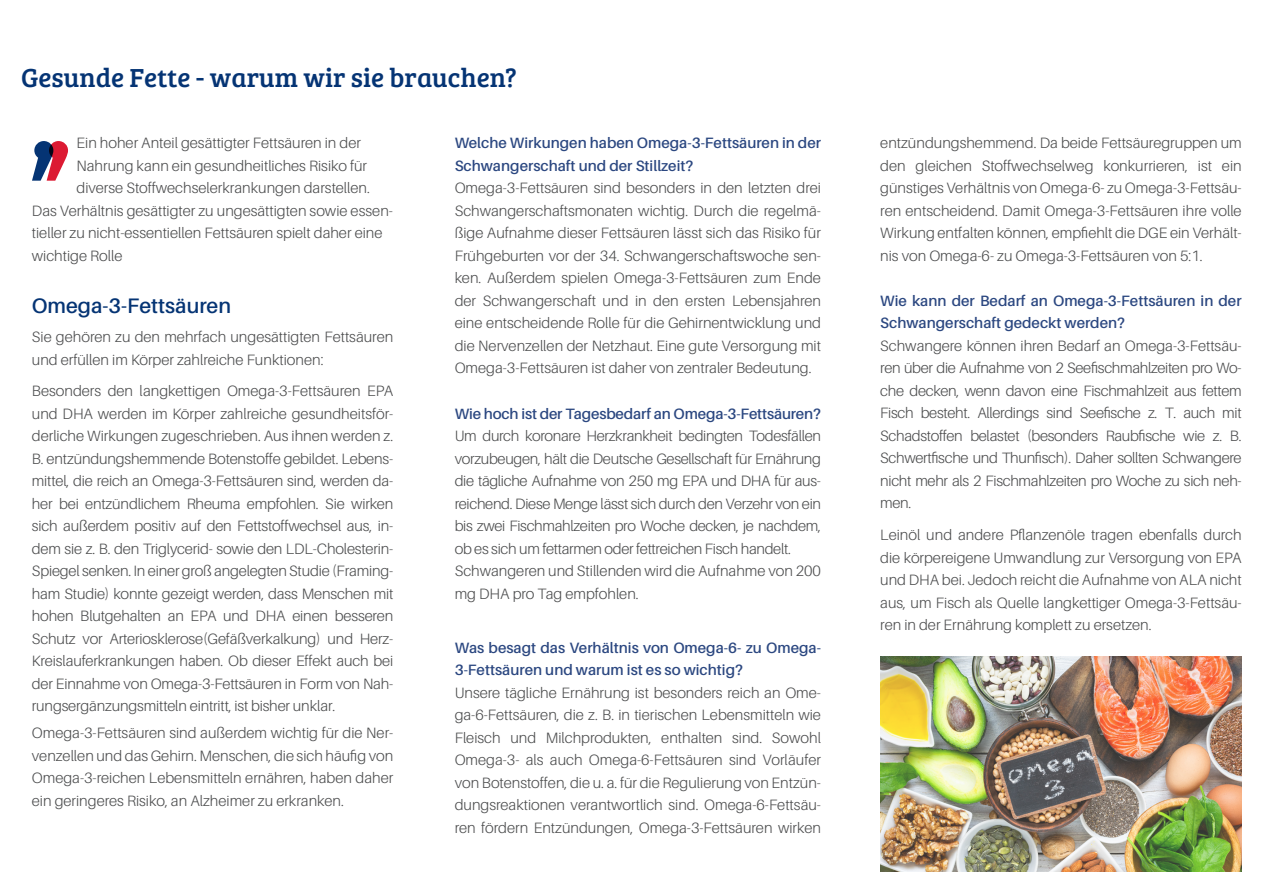
<style>
.page{position:relative;width:1263px;height:893px;background:#fff}
.page>*{position:absolute;margin:0;border:0;box-sizing:border-box;transform-origin:0 0}
.Überschrift_1{font:27px "Bree Serif";color:#053474}
.Unterüberschrift{font:600 21px "Aileron";color:#053474}
.Überschrift_Fließtext{font:300 15px/22.5px "Aileron";color:#4b4c4d;text-align:justify}
.Fließtext{font:300 15px/22.5px "Aileron";color:#4b4c4d;text-align:justify}
.Überschrift_Fließtext-2{font:600 15px/22.5px "Aileron";color:#2c4881}
.Überschrift_1-2{font:300 15px "Aileron";color:#4b4c4d}
</style>
<div class="page">
<svg style="left:32px;top:141px;width:36px;height:40px"></svg>
<img style="left:880px;top:656px;width:362px;height:216px">
<p class="Überschrift_1" style="left:21px;top:58px;width:497px">Gesunde Fette - warum wir sie brauchen?</p>
<p class="Überschrift_1-2" style="left:77px;top:135px;width:286px">Ein hoher Anteil gesättigter Fettsäuren in der</p>
<p class="Überschrift_1-2" style="left:77px;top:157px;width:292px">Nahrung kann ein gesundheitliches Risiko für</p>
<p class="Überschrift_1-2" style="left:77px;top:180px;width:295px">diverse Stoffwechselerkrankungen darstellen.</p>
<p class="Überschrift_1-2" style="left:32px;top:202px;width:363px">Das Verhältnis gesättigter zu ungesättigten sowie essen-</p>
<p class="Überschrift_1-2" style="left:32px;top:225px;width:352px">tieller zu nicht-essentiellen Fettsäuren spielt daher eine</p>
<p class="Überschrift_1-2" style="left:32px;top:247px;width:92px">wichtige Rolle</p>
<p class="Unterüberschrift" style="left:32px;top:294px;width:201px">Omega-3-Fettsäuren</p>
<p class="Fließtext" style="left:32px;top:326px;width:363px">Sie gehören zu den mehrfach ungesättigten Fettsäuren und erfüllen im Körper zahlreiche Funktionen:</p>
<p class="Fließtext" style="left:32px;top:380px;width:363px">Besonders den langkettigen Omega-3-Fettsäuren EPA und DHA werden im Körper zahlreiche gesundheitsför&shy;derliche Wirkungen zugeschrieben. Aus ihnen werden z.<br>B. entzündungshemmende Botenstoffe gebildet. Lebens&shy;mittel, die reich an Omega-3-Fettsäuren sind, werden da&shy;her bei entzündlichem Rheuma empfohlen. Sie wirken sich außerdem positiv auf den Fettstoffwechsel aus, in&shy;dem sie z. B. den Triglycerid- sowie den LDL-Cholesterin-Spiegel senken. In einer groß angelegten Studie (Framing&shy;ham Studie) konnte gezeigt werden, dass Menschen mit hohen Blutgehalten an EPA und DHA einen besseren Schutz vor Arteriosklerose(Gefäßverkalkung) und Herz-Kreislauferkrankungen haben. Ob dieser Effekt auch bei der Einnahme von Omega-3-Fettsäuren in Form von Nah&shy;rungsergänzungsmitteln eintritt, ist bisher unklar.</p>
<p class="Fließtext" style="left:32px;top:722px;width:363px">Omega-3-Fettsäuren sind außerdem wichtig für die Ner&shy;venzellen und das Gehirn. Menschen, die sich häufig von Omega-3-reichen Lebensmitteln ernähren, haben daher ein geringeres Risiko, an Alzheimer zu erkranken.</p>
<p class="Überschrift_Fließtext-2" style="left:455px;top:132px;width:368px">Welche Wirkungen haben Omega-3-Fettsäuren in der<br>Schwangerschaft und der Stillzeit?</p>
<p class="Überschrift_Fließtext" style="left:455px;top:177px;width:368px">Omega-3-Fettsäuren sind besonders in den letzten drei Schwangerschaftsmonaten wichtig. Durch die regelmä&shy;ßige Aufnahme dieser Fettsäuren lässt sich das Risiko für Frühgeburten vor der 34. Schwangerschaftswoche sen&shy;ken. Außerdem spielen Omega-3-Fettsäuren zum Ende der Schwangerschaft und in den ersten Lebensjahren eine entscheidende Rolle für die Gehirnentwicklung und die Nervenzellen der Netzhaut. Eine gute Versorgung mit Omega-3-Fettsäuren ist daher von zentraler Bedeutung.</p>
<p class="Überschrift_Fließtext-2" style="left:455px;top:402px;width:368px">Wie hoch ist der Tagesbedarf an Omega-3-Fettsäuren?</p>
<p class="Überschrift_Fließtext" style="left:455px;top:425px;width:368px">Um durch koronare Herzkrankheit bedingten Todesfällen vorzubeugen, hält die Deutsche Gesellschaft für Ernährung die tägliche Aufnahme von 250 mg EPA und DHA für aus&shy;reichend. Diese Menge lässt sich durch den Verzehr von ein bis zwei Fischmahlzeiten pro Woche decken, je nachdem, ob es sich um fettarmen oder fettreichen Fisch handelt.</p>
<p class="Fließtext" style="left:455px;top:560px;width:368px">Schwangeren und Stillenden wird die Aufnahme von 200 mg DHA pro Tag empfohlen.</p>
<p class="Überschrift_Fließtext-2" style="left:455px;top:636px;width:368px">Was besagt das Verhältnis von Omega-6- zu Omega-<br>3-Fettsäuren und warum ist es so wichtig?</p>
<p class="Überschrift_Fließtext" style="left:455px;top:681px;width:368px">Unsere tägliche Ernährung ist besonders reich an Ome&shy;ga-6-Fettsäuren, die z. B. in tierischen Lebensmitteln wie Fleisch und Milchprodukten, enthalten sind. Sowohl Omega-3- als auch Omega-6-Fettsäuren sind Vorläufer von Botenstoffen, die u. a. für die Regulierung von Entzün&shy;dungsreaktionen verantwortlich sind. Omega-6-Fettsäu&shy;ren fördern Entzündungen, Omega-3-Fettsäuren wirken</p>
<p class="Überschrift_Fließtext" style="left:880px;top:132px;width:363px">entzündungshemmend. Da beide Fettsäuregruppen um den gleichen Stoffwechselweg konkurrieren, ist ein günstiges Verhältnis von Omega-6- zu Omega-3-Fettsäu&shy;ren entscheidend. Damit Omega-3-Fettsäuren ihre volle Wirkung entfalten können, empfiehlt die DGE ein Verhält&shy;nis von Omega-6- zu Omega-3-Fettsäuren von 5:1.</p>
<p class="Überschrift_Fließtext-2" style="left:880px;top:290px;width:363px">Wie kann der Bedarf an Omega-3-Fettsäuren in der<br>Schwangerschaft gedeckt werden?</p>
<p class="Überschrift_Fließtext" style="left:880px;top:335px;width:363px">Schwangere können ihren Bedarf an Omega-3-Fettsäu&shy;ren über die Aufnahme von 2 Seefischmahlzeiten pro Wo&shy;che decken, wenn davon eine Fischmahlzeit aus fettem Fisch besteht. Allerdings sind Seefische z. T. auch mit Schadstoffen belastet (besonders Raubfische wie z. B.<br>Schwertfische und Thunfisch). Daher sollten Schwangere nicht mehr als 2 Fischmahlzeiten pro Woche zu sich neh&shy;men.</p>
<p class="Fließtext" style="left:880px;top:524px;width:363px">Leinöl und andere Pflanzenöle tragen ebenfalls durch die körpereigene Umwandlung zur Versorgung von EPA und DHA bei. Jedoch reicht die Aufnahme von ALA nicht aus, um Fisch als Quelle langkettiger Omega-3-Fettsäu&shy;ren in der Ernährung komplett zu ersetzen.</p>
</div>
